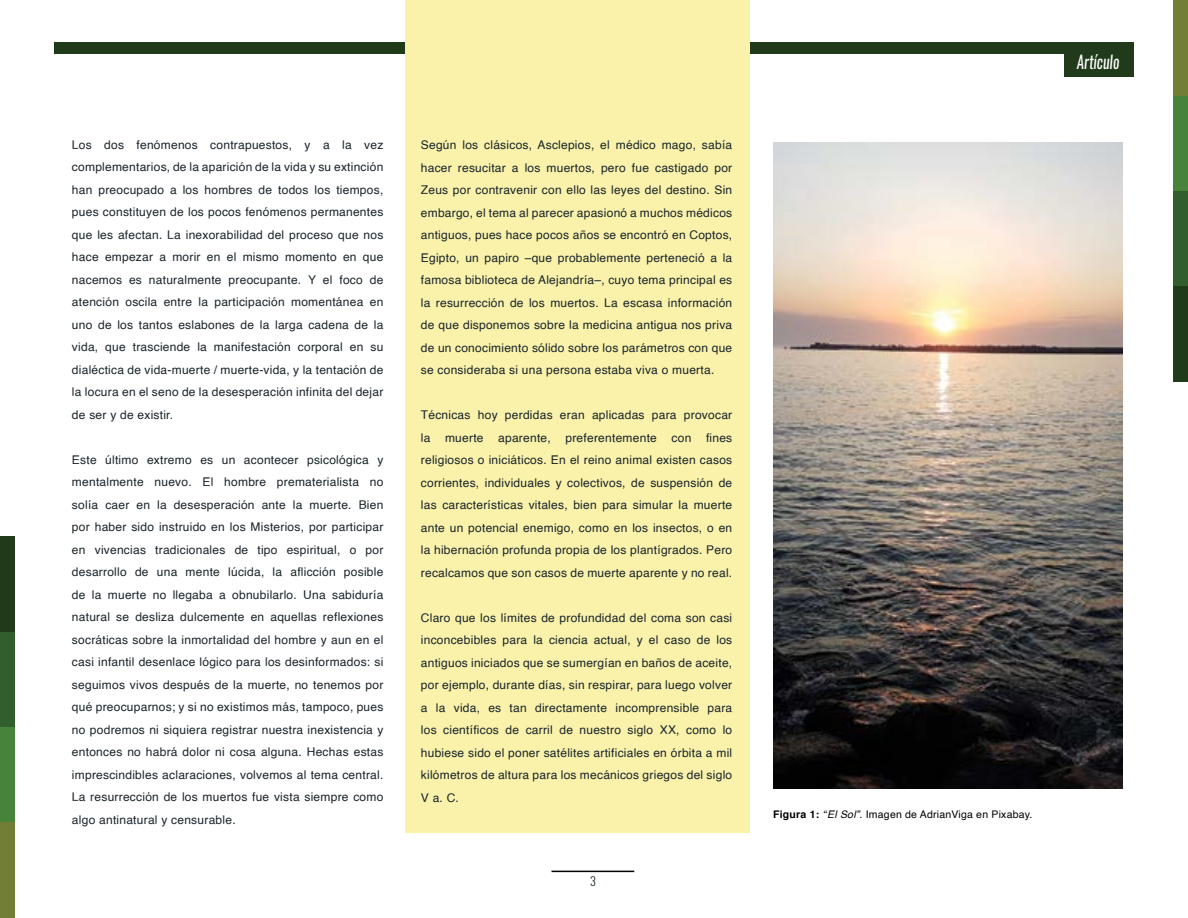
<style>
.page{position:relative;width:1188px;height:918px;background:#fff}
.page>*{position:absolute;margin:0;border:0;box-sizing:border-box;transform-origin:0 0}
.t1{font:italic 17.7px "Oswald";color:#fff;scale:.85 1}
.t2{font:12px/22.5px "Helvetica";letter-spacing:.02em;color:#182329;text-align:justify}
.t3{font:300 12px "Oswald";color:#182329}
.t4{font:10.5px "Helvetica";letter-spacing:.02em;color:#000}
.s1{font-weight:700}
.s2{font-style:italic}
</style>
<div class="page">
<div style="left:54px;top:43px;width:1080px;height:11px;background:#213a1a"></div>
<div style="left:1065px;top:54px;width:69px;height:22px;background:#213a1a"></div>
<hr style="left:552px;top:871px;width:82px;height:1px;background:#000">
<div style="left:406px;top:0;width:344px;height:833px;background:#faf2ab"></div>
<div style="left:0;top:537px;width:15px;height:95px;background:#213a1a"></div>
<div style="left:0;top:632px;width:15px;height:95px;background:#325d2d"></div>
<div style="left:0;top:727px;width:15px;height:96px;background:#48833c"></div>
<div style="left:0;top:823px;width:15px;height:95px;background:#727e35"></div>
<div style="left:1173px;top:286px;width:15px;height:95px;background:#213a1a"></div>
<div style="left:1173px;top:191px;width:15px;height:95px;background:#325d2d"></div>
<div style="left:1173px;top:95px;width:15px;height:96px;background:#48833c"></div>
<div style="left:1173px;top:0;width:15px;height:95px;background:#727e35"></div>
<hr style="left:1187px;top:537px;width:1px;height:95px;background:#213a1a">
<hr style="left:1187px;top:632px;width:1px;height:95px;background:#325d2d">
<hr style="left:1187px;top:727px;width:1px;height:96px;background:#48833c">
<hr style="left:1187px;top:823px;width:1px;height:95px;background:#727e35">
<img style="left:773px;top:142px;width:350px;height:646px">
<p class="t2" style="left:72px;top:134px;width:313px">Los dos fenómenos contrapuestos, y a la vez complementarios, de la aparición de la vida y su extinción han preocupado a los hombres de todos los tiempos, pues constituyen de los pocos fenómenos permanentes que les afectan. La inexorabilidad del proceso que nos hace empezar a morir en el mismo momento en que nacemos es naturalmente preocupante. Y el foco de atención oscila entre la participación momentánea en uno de los tantos eslabones de la larga cadena de la vida, que trasciende la manifestación corporal en su dialéctica de vida-muerte / muerte-vida, y la tentación de la locura en el seno de la desesperación infinita del dejar de ser y de existir.</p>
<p class="t2" style="left:72px;top:449px;width:313px">Este último extremo es un acontecer psicológica y mentalmente nuevo. El hombre prematerialista no solía caer en la desesperación ante la muerte. Bien por haber sido instruido en los Misterios, por participar en vivencias tradicionales de tipo espiritual, o por desarrollo de una mente lúcida, la aflicción posible de la muerte no llegaba a obnubilarlo. Una sabiduría natural se desliza dulcemente en aquellas reflexiones socráticas sobre la inmortalidad del hombre y aun en el casi infantil desenlace lógico para los desinformados: si seguimos vivos después de la muerte, no tenemos por qué preocuparnos; y si no existimos más, tampoco, pues no podremos ni siquiera registrar nuestra inexistencia y entonces no habrá dolor ni cosa alguna. Hechas estas imprescindibles aclaraciones, volvemos al tema central.<br>La resurrección de los muertos fue vista siempre como algo antinatural y censurable.</p>
<p class="t2" style="left:421px;top:134px;width:313px">Según los clásicos, Asclepios, el médico mago, sabía hacer resucitar a los muertos, pero fue castigado por Zeus por contravenir con ello las leyes del destino. Sin embargo, el tema al parecer apasionó a muchos médicos antiguos, pues hace pocos años se encontró en Coptos, Egipto, un papiro –que probablemente perteneció a la famosa biblioteca de Alejandría–, cuyo tema principal es la resurrección de los muertos. La escasa información de que disponemos sobre la medicina antigua nos priva de un conocimiento sólido sobre los parámetros con que se consideraba si una persona estaba viva o muerta.</p>
<p class="t2" style="left:421px;top:404px;width:313px">Técnicas hoy perdidas eran aplicadas para provocar la muerte aparente, preferentemente con fines religiosos o iniciáticos. En el reino animal existen casos corrientes, individuales y colectivos, de suspensión de las características vitales, bien para simular la muerte ante un potencial enemigo, como en los insectos, o en la hibernación profunda propia de los plantígrados. Pero recalcamos que son casos de muerte aparente y no real.</p>
<p class="t2" style="left:421px;top:607px;width:313px">Claro que los límites de profundidad del coma son casi inconcebibles para la ciencia actual, y el caso de los antiguos iniciados que se sumergían en baños de aceite, por ejemplo, durante días, sin respirar, para luego volver a la vida, es tan directamente incomprensible para los científicos de carril de nuestro siglo XX, como lo hubiese sido el poner satélites artificiales en órbita a mil kilómetros de altura para los mecánicos griegos del siglo V a. C.</p>
<p class="t3" style="left:590px;top:873px;width:7px">3</p>
<p class="t4" style="left:773px;top:806px;width:261px"><span class="s1">Figura 1:</span> <span class="s2">“El Sol”.</span> Imagen de AdrianViga en Pixabay.</p>
<h1 class="t1" style="left:1077px;top:49px;width:51px">Artículo</h1>
</div>
